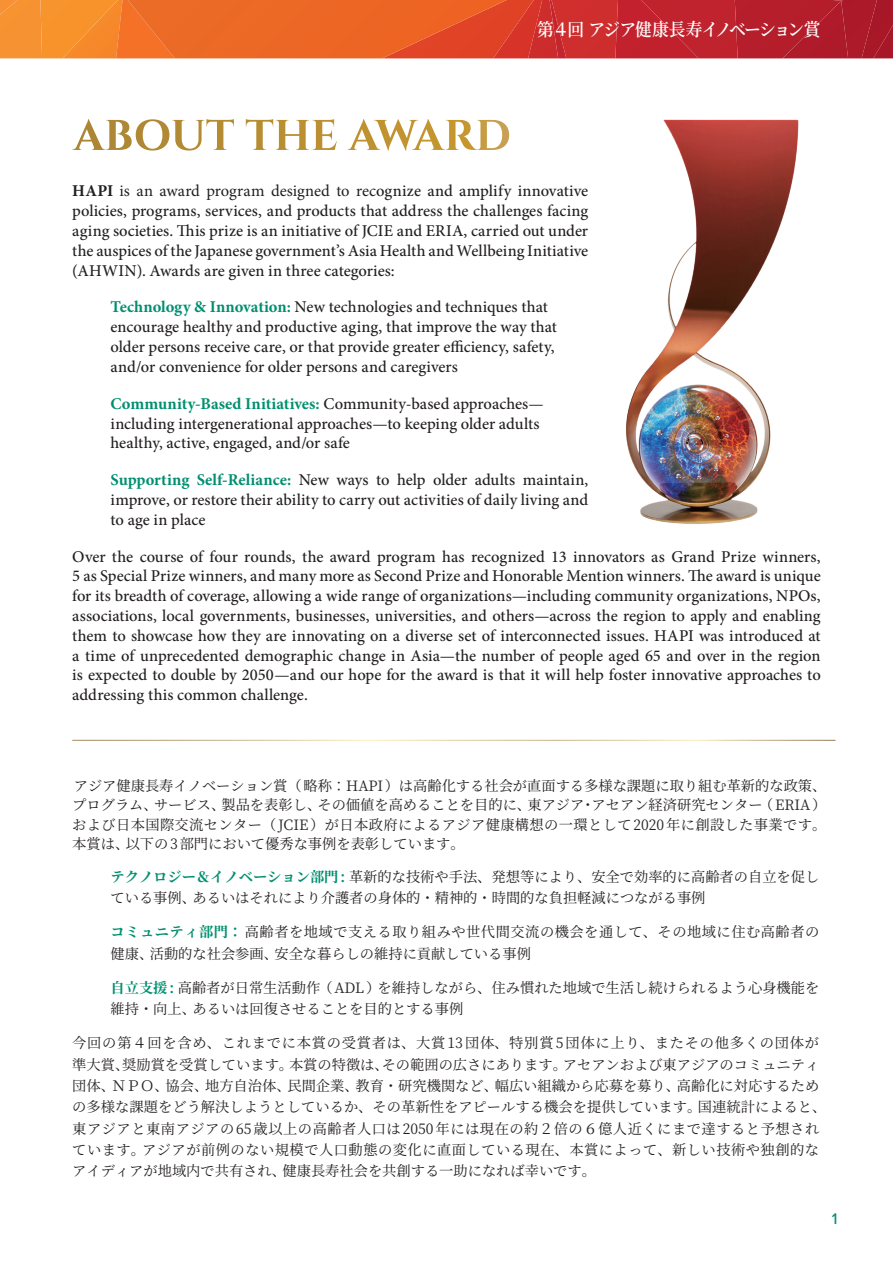
<style>
.page{position:relative;width:893px;height:1263px;background:#fff}
.page>*{position:absolute;margin:0;border:0;box-sizing:border-box;transform-origin:0 0}
.t1{font:600 18px "Noto Serif JP";letter-spacing:-.09em;color:#fff;scale:.93 1}
.EN_Body_Minion_11{font:500 16.5px/19.8px "Minion Pro";color:#231f20;text-align:justify}
.t2{font:500 15.9px "Proxima Nova";color:#008f70}
.JP_Body_Mincho_11pt{font:14.25px/21.3px "Noto Serif JP";color:#231f20}
.JP_Body_Mincho_11pt-2{font:14.25px/21.3px "Noto Serif JP";letter-spacing:.035em;color:#231f20}
.s1{font-weight:700}
.s2{font-weight:400}
.s3{font-weight:700;color:#008f70}
</style>
<div class="page">
<svg style="left:0;top:0;width:893px;height:58px"></svg>
<img style="left:625px;top:119px;width:174px;height:405px">
<svg style="left:72px;top:119px;width:392px;height:32px"></svg>
<p class="t1" style="left:537px;top:19px;width:306px">第４回 アジア健康長寿イノベーション賞</p>
<p class="EN_Body_Minion_11" style="left:72px;top:181px;width:517px"><span class="s1">HAPI</span> <span class="s2">is an award program designed to rec</span>ognize and amplify innovative policies, programs, services, and products that address the challenges facing aging societies. This prize is an initiative of JCIE and ERIA, carried out under the auspices of the Japanese government’s Asia Health and Wellbeing Initiative (AHWIN). Awards are given in three categories:</p>
<p class="EN_Body_Minion_11" style="left:111px;top:297px;width:448px;text-align:left"><span class="s3">Technology &amp; Innovation:</span> New technologies and techniques that encourage healthy and productive aging, that improve the way that older persons receive care, or that provide greater efficiency, safety, and/or convenience for older persons and caregivers</p>
<p class="EN_Body_Minion_11" style="left:111px;top:394px;width:435px;text-align:left"><span class="s3">Community-Based Initiatives:</span> Community-based approaches— including intergenerational approaches—to keeping older adults healthy, active, engaged, and/or safe</p>
<p class="EN_Body_Minion_11" style="left:111px;top:470px;width:479px"><span class="s3">Supporting Self-Reliance:</span> New ways to help older adults maintain, improve, or restore their ability to carry out activities of daily living and to age in place</p>
<p class="EN_Body_Minion_11" style="left:72px;top:546px;width:750px">Over the course of four rounds, the award program has recognized 13 innovators as Grand Prize winners, 5 as Special Prize winners, and many more as Second Prize and Honorable Mention winners. The award is unique for its breadth of coverage, allowing a wide range of organizations—including community organizations, NPOs, associations, local governments, businesses, universities, and others—across the region to apply and enabling them to showcase how they are innovating on a diverse set of interconnected issues. HAPI was introduced at a time of unprecedented demographic change in Asia—the number of people aged 65 and over in the region is expected to double by 2050—and our hope for the award is that it will help foster innovative approaches to addressing this common challenge.</p>
<p class="JP_Body_Mincho_11pt" style="left:72px;top:776px;width:756px;line-height:19.5px;text-align:justify">アジア健康長寿イノベーション賞（略称：HAPI）は高齢化する社会が直面する多様な課題に取り組む革新的な政策、プログラム、サービス、製品を表彰し、その価値を高めることを目的に、東アジア・アセアン経済研究センター（ERIA）および日本国際交流センター（JCIE）が日本政府によるアジア健康構想の一環として2020年に創設した事業です。本賞は、以下の 3部門において優秀な事例を表彰しています。　</p>
<p class="JP_Body_Mincho_11pt" style="left:111px;top:866px;width:710px"><span class="s3">テクノロジー＆イノベーション部門:</span> 革新的な技術や手法、発想等により、安全で効率的に高齢者の自立を促している事例、あるいはそれにより介護者の身体的・精神的・時間的な負担軽減につながる事例</p>
<p class="JP_Body_Mincho_11pt-2" style="left:111px;top:921px;width:710px"><span class="s3">コミュニティ部門：</span>高齢者を地域で支える取り組みや世代間交流の機会を通して、その地域に住む高齢者の健康、活動的な社会参画、安全な暮らしの維持に貢献している事例</p>
<p class="JP_Body_Mincho_11pt" style="left:111px;top:977px;width:710px"><span class="s3">自立支援:</span> 高齢者が日常生活動作（ ADL）を維持しながら、住み慣れた地域で生活し続けられるよう心身機能を維持・向上、あるいは回復させることを目的とする事例</p>
<p class="JP_Body_Mincho_11pt" style="left:72px;top:1032px;width:756px">今回の第４回を含め、これまでに本賞の受賞者は、大賞13団体、特別賞5団体に上り、またその他多くの団体が準大賞、奨励賞を受賞しています。本賞の特徴は、その範囲の広さにあります。アセアンおよび東アジアのコミュニティ団体、ＮＰＯ、協会、地方自治体、民間企業、教育・研究機関など、幅広い組織から応募を募り、高齢化に対応するための多様な課題をどう解決しようとしているか、その革新性をアピールする機会を提供しています。国連統計によると、東アジアと東南アジアの65歳以上の高齢者人口は2050年には現在の約２倍の６億人近くにまで達すると予想されています。アジアが前例のない規模で人口動態の変化に直面している現在、本賞によって、新しい技術や独創的なアイディアが地域内で共有され、健康長寿社会を共創する一助になれば幸いです。</p>
<p class="t2" style="left:832px;top:1207px;width:7px">1</p>
</div>
